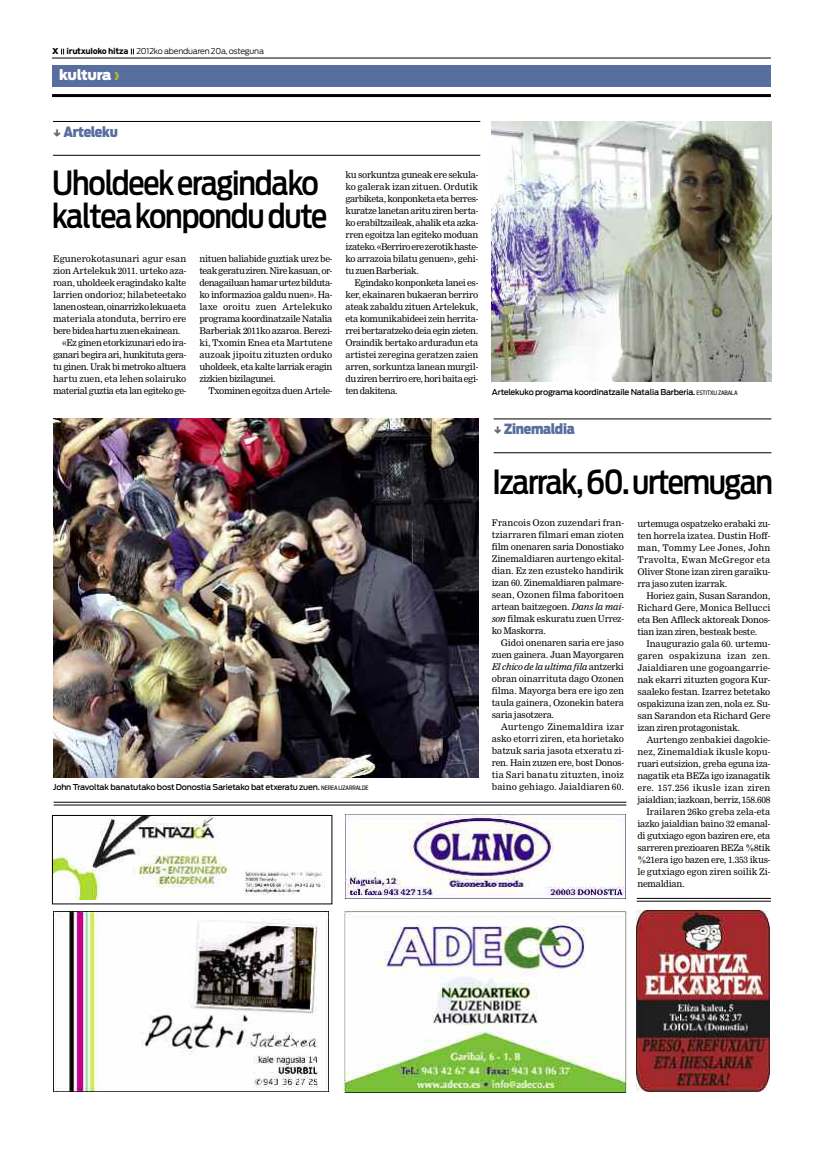
<style>
.page{position:relative;width:823px;height:1163px;background:#fff}
.page>*{position:absolute;margin:0;border:0;box-sizing:border-box;transform-origin:0 0}
.t1{font:500 33px/33px "Antenna Cond";letter-spacing:-.04em;color:#000}
.t2{font:900 14px "Antenna Cond";letter-spacing:-.02em;color:#586e9e}
.t3{font:900 14px "Antenna";letter-spacing:-.03em;color:#fff}
.t4{font:9px/12px "Clarion";letter-spacing:-.02em;color:#000;text-align:justify}
.t5{font:9px "Clarion";color:#000}
.t6{font:9px "Clarion";letter-spacing:-.04em;color:#000}
.t7{font:9px "Clarion";letter-spacing:.015em;color:#000}
.t8{font:9px "Clarion";letter-spacing:.02em;color:#000}
.t9{font:9px "Clarion";letter-spacing:.03em;color:#000}
.t10{font:9px "Clarion";letter-spacing:.005em;color:#000}
.t11{font:500 8px "Antenna";letter-spacing:-.025em;color:#000}
.t12{font:300 8px "Antenna";letter-spacing:-.02em;color:#000}
.s1{font-weight:900}
.s2{font-family:"Interstate";font-weight:700;font-size:8.7px}
.s3{color:#b5ba27}
.s4{font-family:"Antenna Cond";font-weight:400;font-size:6px}
.s5{font-style:italic}
</style>
<div class="page">
<hr style="left:52px;top:94px;width:718px;height:3px;background:#000">
<hr style="left:53px;top:121px;width:427px;height:1px;background:#000">
<hr style="left:53px;top:155px;width:427px;height:1px;background:#000">
<img style="left:491px;top:121px;width:280px;height:260px">
<div style="left:52px;top:65px;width:718px;height:21px;background:#586e9e"></div>
<hr style="left:52px;top:58px;width:718px;height:1px;background:#000">
<svg style="left:131px;top:49px;width:3px;height:5px"></svg>
<svg style="left:61px;top:49px;width:3px;height:5px"></svg>
<img style="left:53px;top:911px;width:275px;height:180px">
<img style="left:344px;top:911px;width:282px;height:180px">
<img style="left:54px;top:817px;width:271px;height:82px">
<div style="left:52px;top:815px;width:280px;height:89px;border:1px solid #000"></div>
<img style="left:345px;top:814px;width:280px;height:84px">
<div style="left:636px;top:910px;width:138px;height:186px;background:linear-gradient(to right,#fff,#fff)"></div>
<img style="left:636px;top:910px;width:133px;height:181px">
<hr style="left:636px;top:898px;width:134px;height:1px;background:#000">
<hr style="left:636px;top:900px;width:134px;height:1px;background:#000">
<hr style="left:493px;top:418px;width:277px;height:1px;background:#000">
<hr style="left:493px;top:452px;width:277px;height:1px;background:#000">
<img style="left:53px;top:418px;width:425px;height:359px">
<hr style="left:54px;top:802px;width:572px;height:1px;background:#000">
<hr style="left:54px;top:804px;width:572px;height:1px;background:#000">
<p class="t12" style="left:52px;top:47px;width:213px"><span class="s1">X</span> <span class="s2">irutxuloko hitza</span> 2012koabenduaren20a,osteguna</p>
<h2 class="t3" style="left:59px;top:66px;width:63px">kultura <span class="s3">›</span></h2>
<h2 class="t2" style="left:63px;top:123px;width:56px">Arteleku</h2>
<h1 class="t1" style="left:52px;top:166px;width:276px">Uholdeekeragindako kalteakonpondudute</h1>
<p class="t7" style="left:53px;top:253px;width:134px">Egunerokotasunari agur esan</p>
<p class="t4" style="left:53px;top:265px;width:135px">zion Artelekuk 2011. urteko aza-</p>
<p class="t4" style="left:53px;top:277px;width:134px">roan, uholdeek eragindako kalte</p>
<p class="t5" style="left:53px;top:289px;width:135px">larrien ondorioz; hilabeteetako</p>
<p class="t4" style="left:53px;top:301px;width:135px">lanenostean,oinarrizkolekuaeta</p>
<p class="t5" style="left:53px;top:313px;width:135px">materiala atonduta, berriro ere</p>
<p class="t4" style="left:53px;top:325px;width:129px">berebideahartuzuenekainean.</p>
<p class="t4" style="left:62px;top:337px;width:126px">«Ez ginen etorkizunari edo ira-</p>
<p class="t4" style="left:53px;top:349px;width:134px">ganari begira ari, hunkituta gera-</p>
<p class="t6" style="left:53px;top:361px;width:135px">tu ginen. Urak bi metroko altuera</p>
<p class="t5" style="left:53px;top:373px;width:135px">hartu zuen, eta lehen solairuko</p>
<p class="t6" style="left:53px;top:385px;width:135px">material guztia eta lan egiteko ge-</p>
<p class="t4" style="left:199px;top:253px;width:134px">nituen baliabide guztiak urez be&shy;teakgeratuziren.Nirekasuan,or&shy;denagailuanhamarurtezbilduta&shy;ko informazioa galdu nuen». Ha&shy;laxe oroitu zuen Artelekuko programa koordinatzaile Natalia Barberiak 2011ko azaroa. Berezi&shy;ki, Txomin Enea eta Martutene auzoak jipoitu zituzten orduko uholdeek, eta kalte larriak eragin zizkienbizilagunei.</p>
<p class="t4" style="left:208px;top:385px;width:125px">Txominen egoitza duen Artele-</p>
<p class="t4" style="left:345px;top:169px;width:134px">ku sorkuntza guneak ere sekula&shy;ko galerak izan zituen. Ordutik garbiketa, konponketa eta berres&shy;kuratze lanetan aritu ziren berta&shy;ko erabiltzaileak, ahalik eta azka&shy;rren egoitza lan egiteko moduan izateko.«Berriroerezerotikhaste&shy;ko arrazoia bilatu genuen», gehi&shy;tuzuenBarberiak.</p>
<p class="t4" style="left:345px;top:277px;width:134px;text-indent:9px">Egindako konponketa lanei es&shy;ker, ekainaren bukaeran berriro ateak zabaldu zituen Artelekuk, eta komunikabideei zein herrita&shy;rrei bertaratzeko deia egin zieten.<br>Oraindik bertako arduradun eta artistei zeregina geratzen zaien arren, sorkuntza lanean murgil&shy;du ziren berriro ere, hori baita egi&shy;tendakitena.</p>
<p class="t11" style="left:53px;top:782px;width:317px">John Travoltak banatutako bost Donostia Sarietako bat etxeratu zuen. <span class="s4">NEREALIZARRALDE</span></p>
<p class="t11" style="left:491px;top:387px;width:247px">Artelekuko programa koordinatzaile Natalia Barberia. <span class="s4">ESTITXUZABALA</span></p>
<h2 class="t2" style="left:504px;top:420px;width:72px">Zinemaldia</h2>
<h1 class="t1" style="left:492px;top:465px;width:282px">Izarrak,60.urtemugan</h1>
<p class="t4" style="left:491px;top:517px;width:134px">Francois Ozon zuzendari fran&shy;tziarraren filmari eman zioten film onenaren saria Donostiako Zinemaldiaren aurtengo ekital&shy;dian. Ez zen ezusteko handirik izan 60. Zinemaldiaren palmare&shy;sean, Ozonen filma faboritoen artean baitzegoen. <span class="s5">Dans la mai&shy;son</span> filmak eskuratu zuen Urrez&shy;ko Maskorra.</p>
<p class="t4" style="left:491px;top:637px;width:134px;text-indent:9px">Gidoi onenaren saria ere jaso zuen gainera. Juan Mayorgaren <span class="s5">El chico de la ultima fila</span> antzerki obran oinarrituta dago Ozonen filma. Mayorga bera ere igo zen taula gainera, Ozonekin batera saria jasotzera.</p>
<p class="t4" style="left:491px;top:721px;width:134px;text-indent:9px">Aurtengo Zinemaldira izar asko etorri ziren, eta horietako batzuk saria jasota etxeratu zi&shy;ren. Hain zuzen ere, bost Donos&shy;tia Sari banatu zituzten, inoiz baino gehiago. Jaialdiaren 60.</p>
<p class="t4" style="left:637px;top:517px;width:134px">urtemuga ospatzeko erabaki zu&shy;ten horrela izatea. Dustin Hoff&shy;man, Tommy Lee Jones, John Travolta, Ewan McGregor eta Oliver Stone izan ziren garaiku&shy;rra jaso zuten izarrak.</p>
<p class="t4" style="left:637px;top:589px;width:134px;text-indent:9px">Horiez gain, Susan Sarandon, Richard Gere, Monica Bellucci eta Ben Aflleck aktoreak Donos&shy;tian izan ziren, besteak beste.</p>
<p class="t4" style="left:637px;top:637px;width:134px;text-indent:9px">Inaugurazio gala 60. urtemu&shy;garen ospakizuna izan zen.<br>Jaialdiaren une gogoangarrie&shy;nak ekarri zituzten gogora Kur&shy;saaleko festan. Izarrez betetako ospakizuna izan zen, nola ez. Su&shy;san Sarandon eta Richard Gere izan ziren protagonistak.</p>
<p class="t10" style="left:646px;top:734px;width:125px">Aurtengo zenbakiei dagokie-</p>
<p class="t8" style="left:637px;top:746px;width:134px">nez, Zinemaldiak ikusle kopu-</p>
<p class="t4" style="left:637px;top:757px;width:134px">ruari eutsizion, greba eguna iza-</p>
<p class="t4" style="left:637px;top:769px;width:134px">nagatik eta BEZa igo izanagatik</p>
<p class="t9" style="left:637px;top:782px;width:134px">ere. 157.256 ikusle izan ziren</p>
<p class="t4" style="left:637px;top:793px;width:134px">jaialdian;iazkoan,berriz,158.608</p>
<p class="t7" style="left:646px;top:806px;width:125px">Irailaren 26ko greba zela-eta</p>
<p class="t4" style="left:637px;top:817px;width:134px">iazko jaialdian baino 32 emanal-</p>
<p class="t4" style="left:637px;top:829px;width:134px">di gutxiago egon baziren ere, eta</p>
<p class="t4" style="left:637px;top:841px;width:134px">sarreren prezioaren BEZa %8tik</p>
<p class="t4" style="left:637px;top:853px;width:134px">%21era igo bazen ere, 1.353 ikus-</p>
<p class="t5" style="left:637px;top:866px;width:134px">le gutxiago egon ziren soilik Zi-</p>
<p class="t4" style="left:637px;top:877px;width:49px">nemaldian.</p>
</div>
